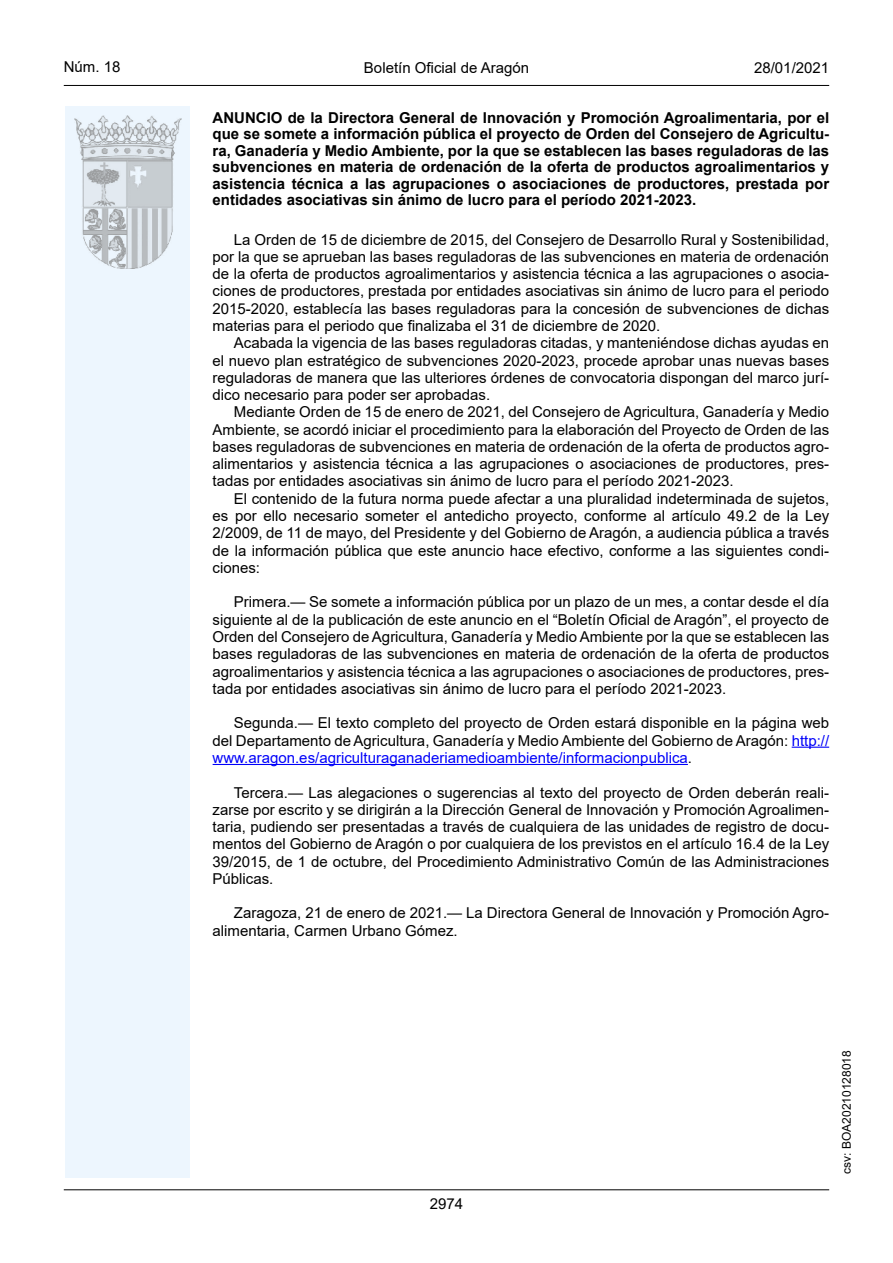
<style>
.page{position:relative;width:893px;height:1263px;background:#fff}
.page>*{position:absolute;margin:0;border:0;box-sizing:border-box;transform-origin:0 0}
.inicio_de_parrafo{font:15px/17.2px "Arial";color:#000;text-align:justify}
.Titulo_text{font:700 15px/16.5px "Arial";color:#000;text-align:justify}
.t1{font:15px "Arial MT2";color:#000}
.t2{font:12px "Arial MT2";color:#000}
.s1{color:#0000fa}
.s2{font-family:"Arial MT2"}
</style>
<div class="page">
<div style="left:65px;top:106px;width:125px;height:1072px;background:#edf6fe"></div>
<img style="left:75px;top:115px;width:106px;height:153px">
<hr style="left:64px;top:85px;width:765px;height:1px;background:#000">
<hr style="left:64px;top:1189px;width:765px;height:1px;background:#000">
<hr style="left:792px;top:747px;width:37px;height:1px;background:#0000fa">
<hr style="left:213px;top:764px;width:475px;height:1px;background:#0000fa">
<p class="t1" style="left:64px;top:57px;width:58px">Núm. 18</p>
<p class="inicio_de_parrafo" style="left:364px;top:59px;width:167px">Boletín Oficial de Aragón</p>
<p class="t1" style="left:754px;top:57px;width:77px">28/01/2021</p>
<p class="Titulo_text" style="left:213px;top:110px;width:618px">ANUNCIO de la Directora General de Innovación y Promoción Agroalimentaria, por el que se somete a información pública el proyecto de Orden del Consejero de Agricultu&shy;ra, Ganadería y Medio Ambiente, por la que se establecen las bases reguladoras de las subvenciones en materia de ordenación de la oferta de productos agroalimentarios y asistencia técnica a las agrupaciones o asociaciones de productores, prestada por entidades asociativas sin ánimo de lucro para el período 2021-2023.</p>
<p class="inicio_de_parrafo" style="left:213px;top:231px;width:618px;text-indent:21px">La Orden de 15 de diciembre de 2015, del Consejero de Desarrollo Rural y Sostenibilidad, por la que se aprueban las bases reguladoras de las subvenciones en materia de ordenación de la oferta de productos agroalimentarios y asistencia técnica a las agrupaciones o asocia&shy;ciones de productores, prestada por entidades asociativas sin ánimo de lucro para el periodo 2015-2020, establecía las bases reguladoras para la concesión de subvenciones de dichas materias para el periodo que finalizaba el 31 de diciembre de 2020.</p>
<p class="inicio_de_parrafo" style="left:213px;top:334px;width:618px;text-indent:21px">Acabada la vigencia de las bases reguladoras citadas, y manteniéndose dichas ayudas en el nuevo plan estratégico de subvenciones 2020-2023, procede aprobar unas nuevas bases reguladoras de manera que las ulteriores órdenes de convocatoria dispongan del marco jurí&shy;dico necesario para poder ser aprobadas.</p>
<p class="inicio_de_parrafo" style="left:213px;top:403px;width:618px;text-indent:21px">Mediante Orden de 15 de enero de 2021, del Consejero de Agricultura, Ganadería y Medio Ambiente, se acordó iniciar el procedimiento para la elaboración del Proyecto de Orden de las bases reguladoras de subvenciones en materia de ordenación de la oferta de productos agro&shy;alimentarios y asistencia técnica a las agrupaciones o asociaciones de productores, pres&shy;tadas por entidades asociativas sin ánimo de lucro para el período 2021-2023.</p>
<p class="inicio_de_parrafo" style="left:213px;top:490px;width:618px;text-indent:21px">El contenido de la futura norma puede afectar a una pluralidad indeterminada de sujetos, es por ello necesario someter el antedicho proyecto, conforme al artículo 49.2 de la Ley 2/2009, de 11 de mayo, del Presidente y del Gobierno de Aragón, a audiencia pública a través de la información pública que este anuncio hace efectivo, conforme a las siguientes condi&shy;ciones:</p>
<p class="inicio_de_parrafo" style="left:213px;top:593px;width:618px;text-indent:21px">Primera.— Se somete a información pública por un plazo de un mes, a contar desde el día siguiente al de la publicación de este anuncio en el “Boletín Oficial de Aragón”, el proyecto de Orden del Consejero de Agricultura, Ganadería y Medio Ambiente por la que se establecen las bases reguladoras de las subvenciones en materia de ordenación de la oferta de productos agroalimentarios y asistencia técnica a las agrupaciones o asociaciones de productores, pres&shy;tada por entidades asociativas sin ánimo de lucro para el período 2021-2023.</p>
<p class="inicio_de_parrafo" style="left:213px;top:714px;width:618px;text-indent:21px">Segunda.— El texto completo del proyecto de Orden estará disponible en la página web del Departamento de Agricultura, Ganadería y Medio Ambiente del Gobierno de Aragón: <span class="s1">http:// www.aragon.es/agriculturaganaderiamedioambiente/informacionpublica</span><span class="s2">.</span></p>
<p class="inicio_de_parrafo" style="left:213px;top:783px;width:618px;text-indent:21px">Tercera.— Las alegaciones o sugerencias al texto del proyecto de Orden deberán reali&shy;zarse por escrito y se dirigirán a la Dirección General de Innovación y Promoción Agroalimen&shy;taria, pudiendo ser presentadas a través de cualquiera de las unidades de registro de docu&shy;mentos del Gobierno de Aragón o por cualquiera de los previstos en el artículo 16.4 de la Ley 39/2015, de 1 de octubre, del Procedimiento Administrativo Común de las Administraciones Públicas.</p>
<p class="inicio_de_parrafo" style="left:213px;top:904px;width:618px;text-indent:21px">Zaragoza, 21 de enero de 2021.— La Directora General de Innovación y Promoción Agro&shy;alimentaria, Carmen Urbano Gómez.</p>
<p class="t1" style="left:430px;top:1193px;width:35px">2974</p>
<p class="t2" style="left:838px;top:1174px;width:125px;rotate:-90deg">csv: BOA20210128018</p>
</div>
